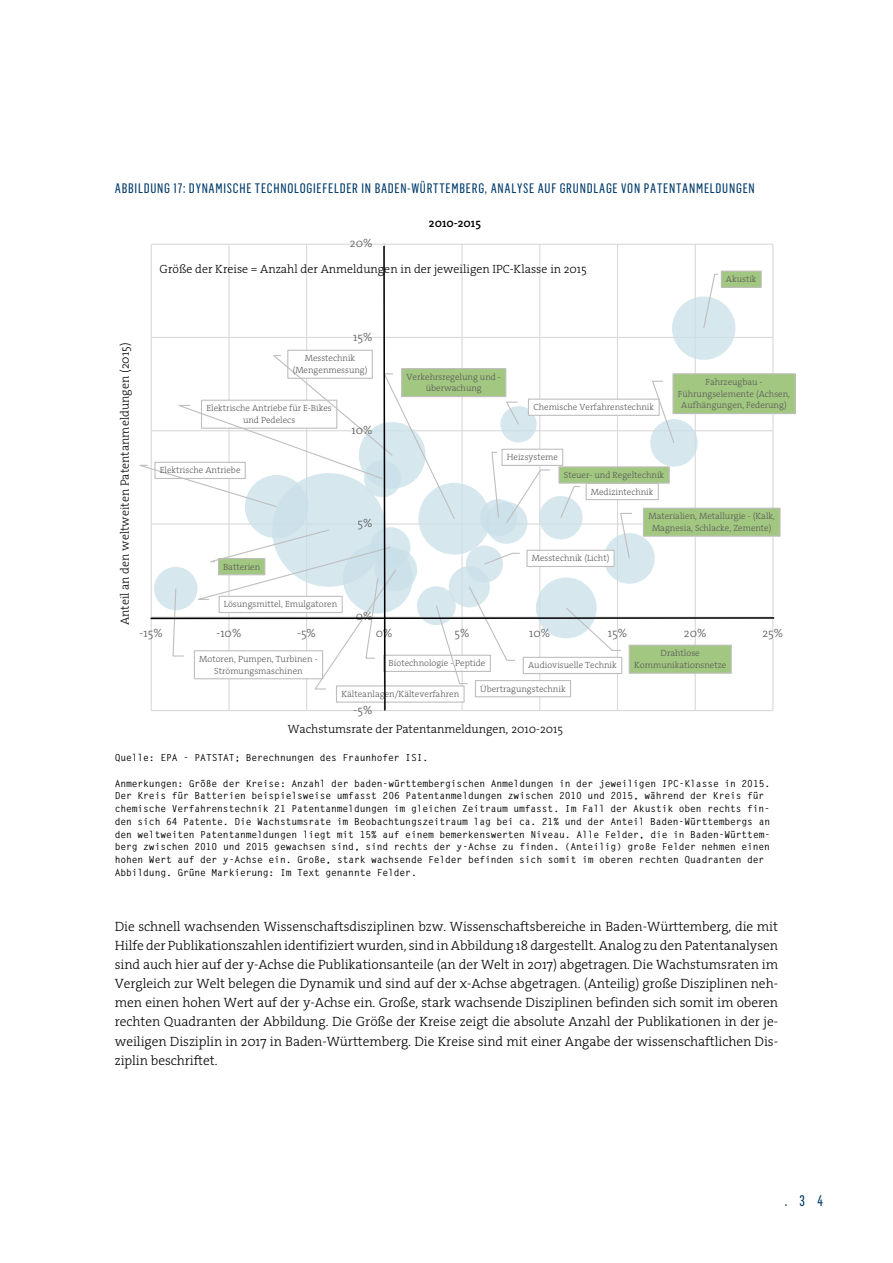
<style>
.page{position:relative;width:893px;height:1263px;background:#fff}
.page>*{position:absolute;margin:0;border:0;box-sizing:border-box;transform-origin:0 0}
.t1{font:15px "Flama Condensed Basic";color:#003b6a}
.t2{font:13.5px/19.2px "The Serif HP3 Lig";letter-spacing:-.005em;color:#000;text-align:justify}
.t3{font:13.5px "Flama Condensed Basic";letter-spacing:.055em;color:#003b6a}
.t4{font:12px "The Serif HP3 Lig";color:#000}
.t5{font:12px "The Serif HP3 Lig";color:#595959}
.t6{font:12px "The Serif HP6 Se Bld";color:#000}
.t7{font:700 9.75px/12.8px "Letter Gothic Std";letter-spacing:-.015em;color:#000}
.t8{font:9px/11.7px "The Serif HP3 Lig";color:#595959;text-align:center}
</style>
<div class="page">
<div style="left:673px;top:374px;width:122px;height:40px;background:#a2c780"></div>
<div style="left:672px;top:373px;width:123px;height:41px;border:1px solid #bfbfbf"></div>
<svg style="left:139px;top:244px;width:637px;height:467px"></svg>
<h2 class="t3" style="left:115px;top:179px;width:641px">ABBILDUNG 17: DYNAMISCHE TECHNOLOGIEFELDER IN BADEN-WÜRTTEMBERG, ANALYSE AUF GRUNDLAGE VON PATENTANMELDUNGEN</h2>
<p class="t6" style="left:429px;top:215px;width:54px">2010-2015</p>
<p class="t4" style="left:160px;top:261px;width:429px">Größe der Kreise = Anzahl der Anmeldungen in der jeweiligen IPC-Klasse in 2015</p>
<p class="t5" style="left:350px;top:236px;width:24px">20%</p>
<p class="t8" style="left:726px;top:273px;width:32px">Akustik</p>
<p class="t4" style="left:117px;top:625px;width:284px;rotate:-90deg">Anteil an den weltweiten Patentanmeldungen (2015)</p>
<p class="t5" style="left:353px;top:329px;width:21px">15%</p>
<p class="t8" style="left:293px;top:353px;width:76px">Messtechnik (Mengenmessung)</p>
<p class="t8" style="left:206px;top:402px;width:127px">Elektrische Antriebe für E-Bikes und Pedelecs</p>
<p class="t8" style="left:160px;top:465px;width:82px">Elektrische Antriebe</p>
<p class="t5" style="left:351px;top:422px;width:23px">10%</p>
<p class="t8" style="left:223px;top:561px;width:39px">Batterien</p>
<p class="t8" style="left:224px;top:599px;width:115px">Lösungsmittel, Emulgatoren</p>
<p class="t5" style="left:358px;top:515px;width:17px">5%</p>
<p class="t5" style="left:356px;top:609px;width:18px">0%</p>
<p class="t8" style="left:406px;top:371px;width:96px">Verkehrsregelung und - überwachung</p>
<p class="t8" style="left:533px;top:401px;width:122px">Chemische Verfahrenstechnik</p>
<p class="t8" style="left:678px;top:376px;width:114px">Fahrzeugbau -<br>Führungselemente (Achsen,<br>Aufhängungen, Federung)</p>
<p class="t8" style="left:507px;top:451px;width:53px">Heizsysteme</p>
<p class="t8" style="left:564px;top:469px;width:102px">Steuer- und Regeltechnik</p>
<p class="t8" style="left:591px;top:486px;width:64px">Medizintechnik</p>
<p class="t8" style="left:532px;top:552px;width:79px">Messtechnik (Licht)</p>
<p class="t8" style="left:648px;top:510px;width:128px">Materialien, Metallurgie - (Kalk,<br>Magnesia, Schlacke, Zemente)</p>
<p class="t5" style="left:140px;top:625px;width:25px">-15%</p>
<p class="t5" style="left:216px;top:625px;width:27px">-10%</p>
<p class="t5" style="left:297px;top:625px;width:20px">-5%</p>
<p class="t5" style="left:376px;top:625px;width:18px">0%</p>
<p class="t5" style="left:455px;top:625px;width:17px">5%</p>
<p class="t5" style="left:529px;top:625px;width:23px">10%</p>
<p class="t5" style="left:608px;top:625px;width:21px">15%</p>
<p class="t5" style="left:684px;top:625px;width:24px">20%</p>
<p class="t5" style="left:762px;top:625px;width:22px">25%</p>
<p class="t8" style="left:199px;top:653px;width:120px">Motoren, Pumpen, Turbinen -<br>Strömungsmaschinen</p>
<p class="t8" style="left:389px;top:657px;width:98px">Biotechnologie - Peptide</p>
<p class="t8" style="left:528px;top:660px;width:90px">Audiovisuelle Technik</p>
<p class="t8" style="left:341px;top:688px;width:119px">Kälteanlagen/Kälteverfahren</p>
<p class="t5" style="left:354px;top:702px;width:20px">-5%</p>
<p class="t8" style="left:480px;top:683px;width:87px">Übertragungstechnik</p>
<p class="t4" style="left:288px;top:721px;width:277px">Wachstumsrate der Patentanmeldungen, 2010-2015</p>
<p class="t8" style="left:634px;top:647px;width:94px">Drahtlose<br>Kommunikationsnetze</p>
<p class="t7" style="left:115px;top:751px;width:315px">Quelle: EPA - PATSTAT; Berechnungen des Fraunhofer ISI.</p>
<p class="t7" style="left:115px;top:777px;width:657px">Anmerkungen: Größe der Kreise: Anzahl der baden-württembergischen Anmeldungen in der jeweiligen IPC-Klasse in 2015.<br>Der Kreis für Batterien beispielsweise umfasst 206 Patentanmeldungen zwischen 2010 und 2015, während der Kreis für chemische Verfahrenstechnik 21 Patentanmeldungen im gleichen Zeitraum umfasst. Im Fall der Akustik oben rechts fin&shy;den sich 64 Patente. Die Wachstumsrate im Beobachtungszeitraum lag bei ca. 21% und der Anteil Baden-Württembergs an den weltweiten Patentanmeldungen liegt mit 15% auf einem bemerkenswerten Niveau. Alle Felder, die in Baden-Württem&shy;berg zwischen 2010 und 2015 gewachsen sind, sind rechts der y-Achse zu finden. (Anteilig) große Felder nehmen einen hohen Wert auf der y-Achse ein. Große, stark wachsende Felder befinden sich somit im oberen rechten Quadranten der Abbildung. Grüne Markierung: Im Text genannte Felder.</p>
<p class="t2" style="left:115px;top:917px;width:665px">Die schnell wachsenden Wissenschaftsdisziplinen bzw. Wissenschaftsbereiche in Baden-Württemberg, die mit Hilfe der Publikationszahlen identifiziert wurden, sind in Abbildung 18 dargestellt. Analog zu den Patentanalysen sind auch hier auf der y-Achse die Publikationsanteile (an der Welt in 2017) abgetragen. Die Wachstumsraten im Vergleich zur Welt belegen die Dynamik und sind auf der x-Achse abgetragen. (Anteilig) große Disziplinen neh&shy;men einen hohen Wert auf der y-Achse ein. Große, stark wachsende Disziplinen befinden sich somit im oberen rechten Quadranten der Abbildung. Die Größe der Kreise zeigt die absolute Anzahl der Publikationen in der je&shy;weiligen Disziplin in 2017 in Baden-Württemberg. Die Kreise sind mit einer Angabe der wissenschaftlichen Dis&shy;ziplin beschriftet.</p>
<h1 class="t1" style="left:785px;top:1191px;width:4px">.</h1>
</div>
